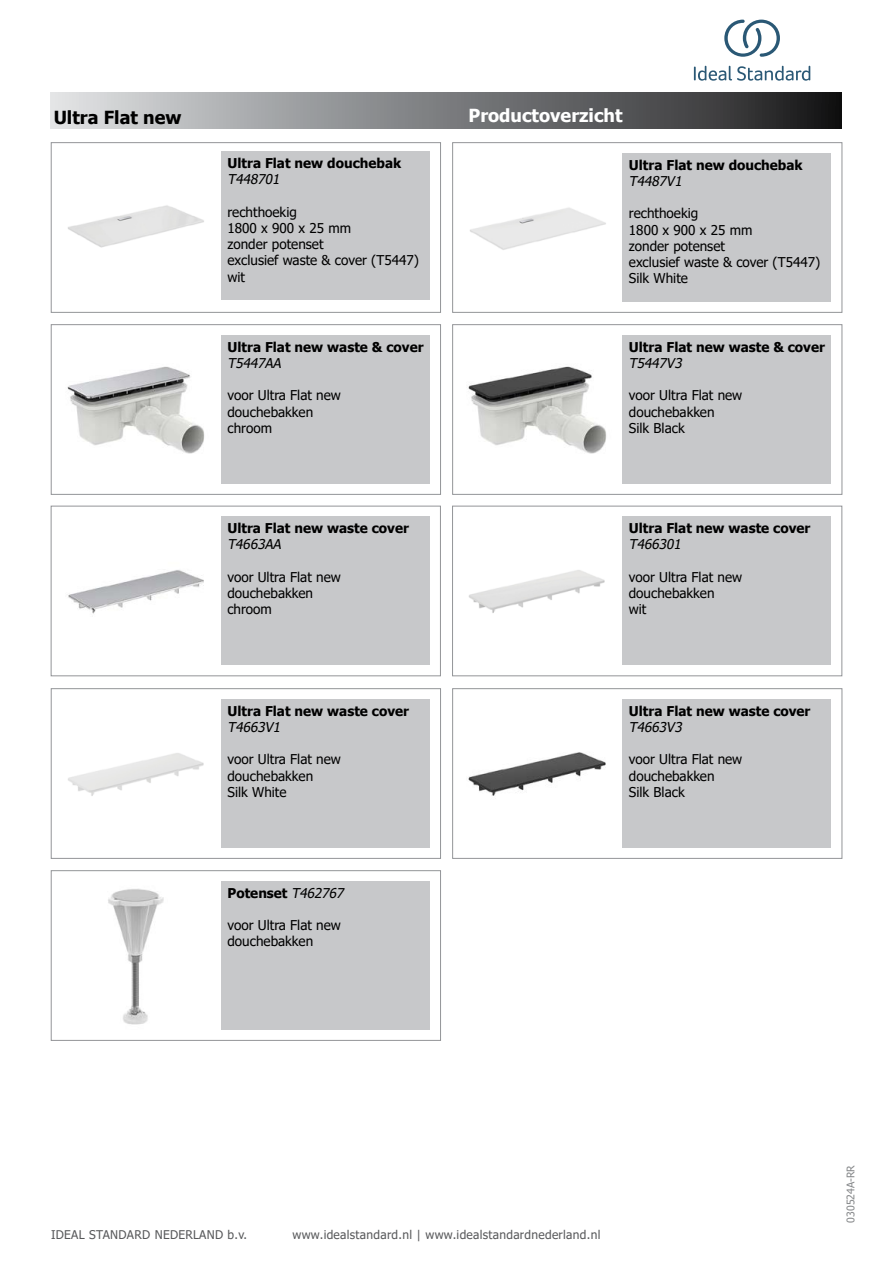
<style>
.page{position:relative;width:893px;height:1263px;background:#fff}
.page>*{position:absolute;margin:0;border:0;box-sizing:border-box;transform-origin:0 0}
.t1{font:700 18px "Tahoma";color:#fff}
.t2{font:700 18px "Tahoma";color:#000}
.t3{font:13.5px/16.2px "Tahoma";color:#000}
.t4{font:700 13.5px "Tahoma";color:#000}
.t5{font:italic 13.5px "Tahoma";color:#000}
.t6{font:12px "Tahoma";letter-spacing:.025em;color:#58595b}
.t7{font:10.5px "Tahoma";color:#86888a}
.s1{font-weight:400;font-style:italic}
</style>
<div class="page">
<div style="left:51px;top:92px;width:791px;height:37px;background:linear-gradient(to right,#dee1e3,#1a1a1b)"></div>
<div style="left:51px;top:142px;width:390px;height:171px;border:1px solid #939598"></div>
<img style="left:68px;top:205px;width:136px;height:43px">
<div style="left:221px;top:151px;width:209px;height:149px;background:#c7c8ca"></div>
<div style="left:452px;top:142px;width:390px;height:171px;border:1px solid #939598"></div>
<img style="left:470px;top:207px;width:136px;height:43px">
<div style="left:622px;top:153px;width:209px;height:149px;background:#c7c8ca"></div>
<div style="left:51px;top:324px;width:390px;height:171px;border:1px solid #939598"></div>
<img style="left:67px;top:366px;width:138px;height:88px">
<div style="left:221px;top:335px;width:209px;height:149px;background:#c7c8ca"></div>
<div style="left:51px;top:870px;width:390px;height:170px;border:1px solid #939598"></div>
<img style="left:108px;top:888px;width:56px;height:137px">
<div style="left:221px;top:881px;width:209px;height:149px;background:#c7c8ca"></div>
<div style="left:452px;top:324px;width:390px;height:171px;border:1px solid #939598"></div>
<img style="left:468px;top:366px;width:139px;height:88px">
<div style="left:622px;top:335px;width:209px;height:149px;background:#c7c8ca"></div>
<div style="left:51px;top:506px;width:390px;height:170px;border:1px solid #939598"></div>
<img style="left:68px;top:570px;width:136px;height:44px">
<div style="left:221px;top:516px;width:209px;height:149px;background:#c7c8ca"></div>
<div style="left:452px;top:506px;width:390px;height:170px;border:1px solid #939598"></div>
<img style="left:469px;top:570px;width:136px;height:43px">
<div style="left:622px;top:516px;width:209px;height:149px;background:#c7c8ca"></div>
<div style="left:51px;top:688px;width:390px;height:170px;border:1px solid #939598"></div>
<img style="left:68px;top:753px;width:136px;height:43px">
<div style="left:221px;top:699px;width:209px;height:149px;background:#c7c8ca"></div>
<div style="left:452px;top:688px;width:390px;height:170px;border:1px solid #939598"></div>
<img style="left:468px;top:752px;width:138px;height:44px">
<div style="left:622px;top:699px;width:209px;height:149px;background:#c7c8ca"></div>
<svg style="left:694px;top:66px;width:116px;height:15px"></svg>
<svg style="left:724px;top:20px;width:56px;height:37px"></svg>
<h1 class="t2" style="left:54px;top:105px;width:129px">Ultra Flat new</h1>
<p class="t4" style="left:227px;top:154px;width:175px">Ultra Flat new douchebak</p>
<p class="t5" style="left:227px;top:170px;width:57px">T448701</p>
<p class="t3" style="left:227px;top:204px;width:193px">rechthoekig<br>1800 x 900 x 25 mm<br>zonder potenset<br>exclusief waste &amp; cover (T5447) wit</p>
<p class="t4" style="left:227px;top:337px;width:198px">Ultra Flat new waste &amp; cover</p>
<p class="t5" style="left:227px;top:354px;width:59px">T5447AA</p>
<p class="t3" style="left:227px;top:388px;width:115px">voor Ultra Flat new douchebakken chroom</p>
<p class="t4" style="left:227px;top:519px;width:183px">Ultra Flat new waste cover</p>
<p class="t5" style="left:227px;top:535px;width:59px">T4663AA</p>
<p class="t3" style="left:227px;top:570px;width:115px">voor Ultra Flat new douchebakken chroom</p>
<p class="t4" style="left:227px;top:701px;width:183px">Ultra Flat new waste cover</p>
<p class="t5" style="left:227px;top:718px;width:58px">T4663V1</p>
<p class="t3" style="left:227px;top:752px;width:115px">voor Ultra Flat new douchebakken<br>Silk White</p>
<p class="t4" style="left:227px;top:883px;width:121px">Potenset <span class="s1">T462767</span></p>
<p class="t3" style="left:227px;top:918px;width:115px">voor Ultra Flat new douchebakken</p>
<h1 class="t1" style="left:469px;top:103px;width:155px">Productoverzicht</h1>
<p class="t4" style="left:629px;top:155px;width:175px">Ultra Flat new douchebak</p>
<p class="t5" style="left:629px;top:172px;width:58px">T4487V1</p>
<p class="t3" style="left:629px;top:206px;width:193px">rechthoekig<br>1800 x 900 x 25 mm<br>zonder potenset<br>exclusief waste &amp; cover (T5447)<br>Silk White</p>
<p class="t4" style="left:629px;top:337px;width:198px">Ultra Flat new waste &amp; cover</p>
<p class="t5" style="left:629px;top:354px;width:58px">T5447V3</p>
<p class="t3" style="left:629px;top:388px;width:115px">voor Ultra Flat new douchebakken<br>Silk Black</p>
<p class="t4" style="left:629px;top:519px;width:183px">Ultra Flat new waste cover</p>
<p class="t5" style="left:629px;top:535px;width:57px">T466301</p>
<p class="t3" style="left:629px;top:570px;width:115px">voor Ultra Flat new douchebakken<br>wit</p>
<p class="t4" style="left:629px;top:701px;width:183px">Ultra Flat new waste cover</p>
<p class="t5" style="left:629px;top:718px;width:58px">T4663V3</p>
<p class="t3" style="left:629px;top:752px;width:115px">voor Ultra Flat new douchebakken<br>Silk Black</p>
<p class="t6" style="left:51px;top:1227px;width:198px">IDEAL STANDARD NEDERLAND b.v.</p>
<p class="t6" style="left:292px;top:1227px;width:309px">www.idealstandard.nl | www.idealstandardnederland.nl</p>
<p class="t7" style="left:844px;top:1222px;width:59px;rotate:-90deg">030524A-RR</p>
</div>
